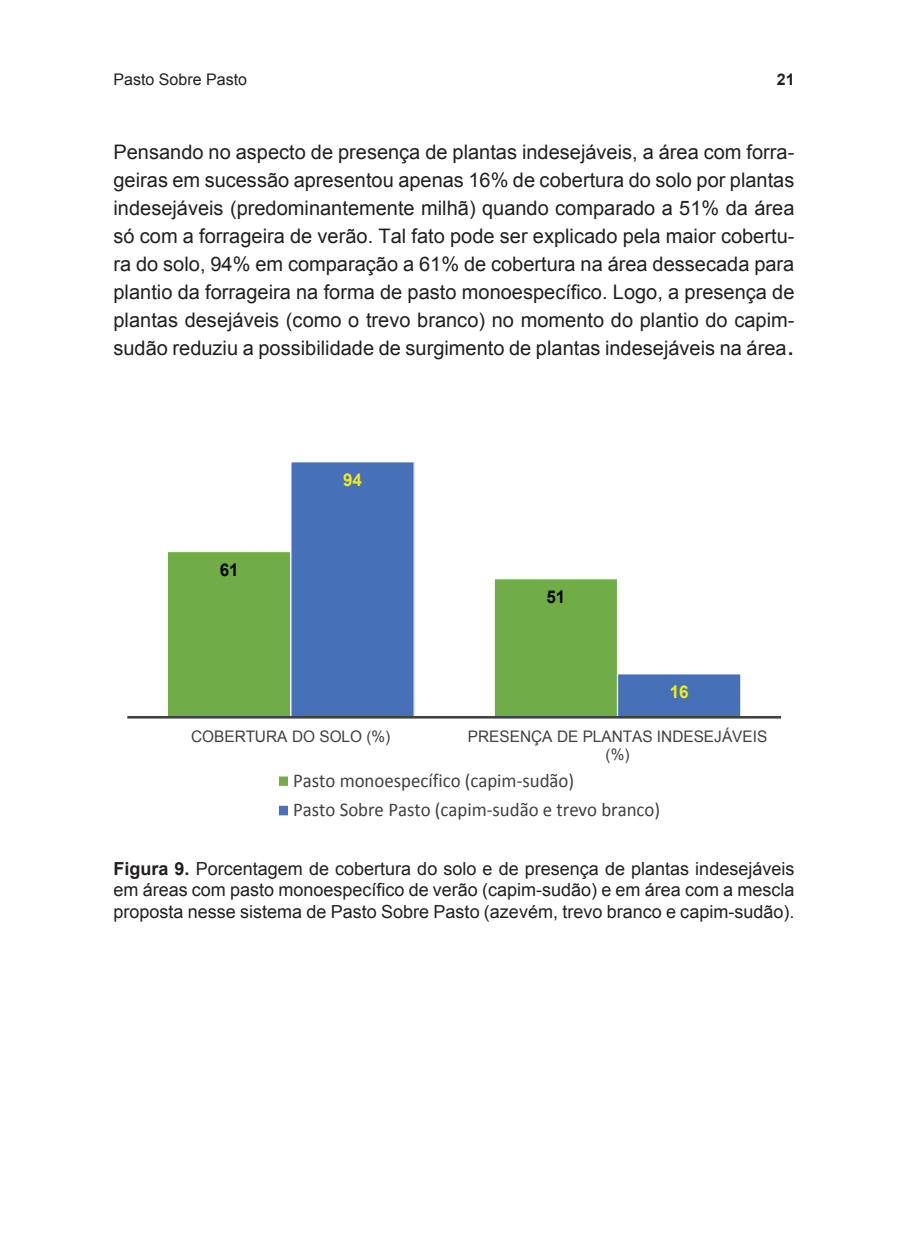
<style>
.page{position:relative;width:908px;height:1248px;background:#fff}
.page>*{position:absolute;margin:0;border:0;box-sizing:border-box;transform-origin:0 0}
.t1{font:20px/28px "Arial";color:#231f20;text-align:justify}
.t2{font:19.6px/29.4px "Calibri";color:#404040}
.t3{font:18px/21.6px "Arial";color:#231f20;text-align:justify}
.t4{font:700 17.6px "Arial";color:#040503}
.t5{font:700 17.6px "Arial";color:#f2eb17}
.t6{font:16px/18.4px "Arial";color:#404040;text-align:center}
.t7{font:16px "Arial";color:#231f20}
.t8{font:700 16px "Arial";color:#231f20}
.s1{font-size:28px}
.s2{font-weight:700}
</style>
<div class="page">
<svg style="left:127px;top:462px;width:655px;height:354px"></svg>
<p class="t7" style="left:113px;top:68px;width:135px">Pasto Sobre Pasto</p>
<p class="t8" style="left:776px;top:68px;width:19px">21</p>
<p class="t1" style="left:113px;top:138px;width:682px">Pensando no aspecto de presença de plantas indesejáveis, a área com forra&shy;geiras em sucessão apresentou apenas 16% de cobertura do solo por plantas indesejáveis (predominantemente milhã) quando comparado a 51% da área só com a forrageira de verão. Tal fato pode ser explicado pela maior cobertu&shy;ra do solo, 94% em comparação a 61% de cobertura na área dessecada para plantio da forrageira na forma de pasto monoespecífico. Logo, a presença de plantas desejáveis (como o trevo branco) no momento do plantio do capim&shy;sudão reduziu a possibilidade de surgimento de plantas indesejáveis na área<span class="s1">.</span></p>
<p class="t4" style="left:219px;top:557px;width:20px">61</p>
<p class="t5" style="left:343px;top:467px;width:20px">94</p>
<p class="t4" style="left:546px;top:584px;width:20px">51</p>
<p class="t5" style="left:669px;top:679px;width:20px">16</p>
<p class="t6" style="left:191px;top:726px;width:201px">COBERTURA DO SOLO (%)</p>
<p class="t6" style="left:467px;top:726px;width:301px">PRESENÇA DE PLANTAS INDESEJÁVEIS (%)</p>
<p class="t2" style="left:293px;top:764px;width:368px">Pasto monoespecífico (capim-sudão)<br>Pasto Sobre Pasto (capim-sudão e trevo branco)</p>
<p class="t3" style="left:113px;top:857px;width:682px"><span class="s2">Figura 9.</span> Porcentagem de cobertura do solo e de presença de plantas indesejáveis em áreas com pasto monoespecífico de verão (capim-sudão) e em área com a mescla proposta nesse sistema de Pasto Sobre Pasto (azevém, trevo branco e capim-sudão).</p>
</div>
